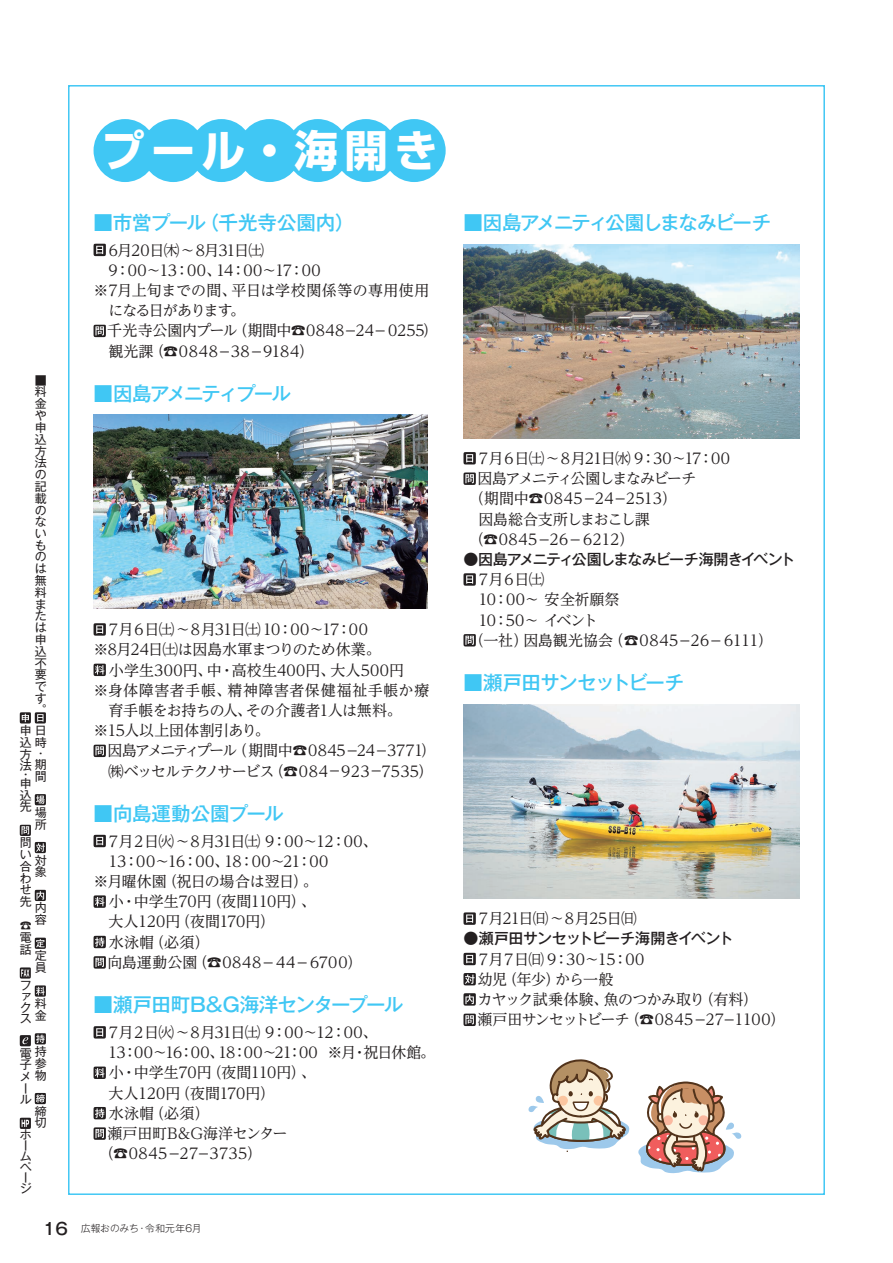
<style>
.page{position:relative;width:893px;height:1263px;background:#fff}
.page>*{position:absolute;margin:0;border:0;box-sizing:border-box;transform-origin:0 0}
.t1{font:43.5px "Shin Go Pro Bold 90 pv RKSJ H";letter-spacing:.15em;color:#fff}
.t2{font:500 19.5px "Gothic MB101 Pro";letter-spacing:-.06em;color:#40c7f4}
.t3{font:500 19.5px "Gothic MB101 Pro";letter-spacing:-.085em;color:#40c7f4}
.t4{font:500 19.5px "Gothic MB101 Pro";letter-spacing:-.01em;color:#40c7f4}
.t5{font:500 19.5px "Gothic MB101 Pro";letter-spacing:-.1em;color:#40c7f4}
.t6{font:500 19.5px "Gothic MB101 Pro";letter-spacing:-.015em;color:#40c7f4}
.t7{font:15px "UD Reimin Pro";letter-spacing:-.005em;color:#231f20}
.t8{font:15px/20.2px "UD Reimin Pro";letter-spacing:-.03em;color:#231f20}
.t9{font:15px "UD Reimin Pro";letter-spacing:.025em;color:#231f20}
.t10{font:15px "UD Reimin Pro";letter-spacing:.035em;color:#231f20}
.t11{font:15px "UD Reimin Pro";letter-spacing:.015em;color:#231f20}
.t12{font:15px "UD Reimin Pro";letter-spacing:.03em;color:#231f20}
.t13{font:15px "UD Reimin Pro";letter-spacing:-.06em;color:#231f20}
.t14{font:15px "UD Reimin Pro";letter-spacing:-.045em;color:#231f20}
.t15{font:500 15px "Gothic MB101 Pro";letter-spacing:-.09em;color:#231f20}
.t16{font:15px "UD Reimin Pro";letter-spacing:-.04em;color:#231f20}
.t17{font:15px "UD Reimin Pro";letter-spacing:-.025em;color:#231f20}
.t18{font:500 15px "Gothic MB101 Pro";letter-spacing:-.045em;color:#231f20}
.t19{font:15px "UD Reimin Pro";letter-spacing:.04em;color:#231f20}
.t20{font:15px "UD Reimin Pro";letter-spacing:-.085em;color:#231f20}
.t21{font:15px "UD Reimin Pro";letter-spacing:-.05em;color:#231f20}
.t22{font:15px "UD Reimin Pro";letter-spacing:-.09em;color:#231f20}
.t23{font:12px/11.7px "Gothic MB101 Pro";color:#231f20}
.t24{font:300 9.75px "Gothic MB101 Pro";letter-spacing:.01em;color:#231f20}
.s1{font-weight:500;font-size:16.5px}
</style>
<div class="page">
<img style="left:463px;top:705px;width:336px;height:193px">
<img style="left:463px;top:245px;width:336px;height:193px">
<img style="left:94px;top:415px;width:333px;height:193px">
<svg style="left:528px;top:1059px;width:213px;height:114px"></svg>
<div style="left:383px;top:119px;width:63px;height:63px;background:#40c7f4;border-radius:50%"></div>
<div style="left:334px;top:119px;width:63px;height:63px;background:#40c7f4;border-radius:50%"></div>
<div style="left:286px;top:119px;width:63px;height:63px;background:#40c7f4;border-radius:50%"></div>
<div style="left:190px;top:119px;width:63px;height:63px;background:#40c7f4;border-radius:50%"></div>
<div style="left:142px;top:119px;width:63px;height:63px;background:#40c7f4;border-radius:50%"></div>
<div style="left:94px;top:119px;width:63px;height:63px;background:#40c7f4;border-radius:50%"></div>
<div style="left:238px;top:119px;width:63px;height:63px;background:#40c7f4;border-radius:50%"></div>
<svg style="left:94px;top:244px;width:12px;height:12px"></svg>
<svg style="left:94px;top:325px;width:12px;height:12px"></svg>
<svg style="left:94px;top:623px;width:12px;height:13px"></svg>
<svg style="left:94px;top:664px;width:12px;height:12px"></svg>
<svg style="left:94px;top:745px;width:12px;height:12px"></svg>
<svg style="left:94px;top:835px;width:12px;height:12px"></svg>
<svg style="left:94px;top:895px;width:12px;height:13px"></svg>
<svg style="left:94px;top:936px;width:12px;height:12px"></svg>
<svg style="left:94px;top:956px;width:12px;height:13px"></svg>
<svg style="left:94px;top:1026px;width:12px;height:12px"></svg>
<svg style="left:94px;top:1066px;width:12px;height:13px"></svg>
<svg style="left:94px;top:1107px;width:12px;height:12px"></svg>
<svg style="left:94px;top:1127px;width:12px;height:13px"></svg>
<svg style="left:463px;top:452px;width:13px;height:12px"></svg>
<svg style="left:463px;top:472px;width:13px;height:13px"></svg>
<svg style="left:463px;top:573px;width:13px;height:13px"></svg>
<svg style="left:463px;top:634px;width:13px;height:12px"></svg>
<svg style="left:463px;top:912px;width:13px;height:13px"></svg>
<svg style="left:463px;top:953px;width:13px;height:12px"></svg>
<svg style="left:463px;top:973px;width:13px;height:12px"></svg>
<svg style="left:463px;top:993px;width:13px;height:12px"></svg>
<svg style="left:463px;top:1014px;width:13px;height:12px"></svg>
<svg style="left:35px;top:794px;width:11px;height:11px"></svg>
<svg style="left:35px;top:842px;width:11px;height:11px"></svg>
<svg style="left:35px;top:890px;width:11px;height:11px"></svg>
<svg style="left:35px;top:938px;width:11px;height:11px"></svg>
<svg style="left:35px;top:985px;width:11px;height:12px"></svg>
<svg style="left:35px;top:1093px;width:11px;height:11px"></svg>
<svg style="left:20px;top:712px;width:26px;height:11px"></svg>
<svg style="left:20px;top:825px;width:11px;height:11px"></svg>
<svg style="left:20px;top:967px;width:11px;height:11px"></svg>
<svg style="left:20px;top:1033px;width:26px;height:13px"></svg>
<svg style="left:20px;top:1118px;width:11px;height:11px"></svg>
<p class="t23" style="left:35px;top:373px;width:13px;text-align:justify">■料金や申込方法の記載のないものは無料または申込不要です。</p>
<p class="t23" style="left:20px;top:723px;width:27px">申日</p>
<p class="t23" style="left:20px;top:734px;width:28px">込時</p>
<p class="t23" style="left:20px;top:746px;width:23px">方・</p>
<p class="t23" style="left:35px;top:757px;width:13px">期</p>
<p class="t23" style="left:35px;top:769px;width:12px">間</p>
<p class="t23" style="left:35px;top:804px;width:13px">場所</p>
<p class="t23" style="left:35px;top:852px;width:13px">対象</p>
<p class="t23" style="left:35px;top:900px;width:13px">内容</p>
<p class="t23" style="left:35px;top:948px;width:13px">定員</p>
<p class="t23" style="left:35px;top:996px;width:13px">料金</p>
<p class="t23" style="left:35px;top:1044px;width:13px;text-align:justify">持参物</p>
<p class="t23" style="left:35px;top:1103px;width:13px">締切</p>
<p class="t23" style="left:20px;top:760px;width:13px;line-height:8.7px">法・申</p>
<p class="t23" style="left:20px;top:787px;width:13px">込先</p>
<p class="t23" style="left:20px;top:835px;width:13px;text-align:justify">問い合わせ先</p>
<p class="t23" style="left:20px;top:917px;width:13px;line-height:12.1px;text-align:justify">☎電話</p>
<p class="t23" style="left:20px;top:978px;width:13px;line-height:10.9px;text-align:justify">ファクス</p>
<p class="t23" style="left:20px;top:1045px;width:13px">電子メール</p>
<p class="t23" style="left:20px;top:1128px;width:13px;line-height:10.8px">ホームページ</p>
<h1 class="t1" style="left:101px;top:116px;width:338px">プール・海開き</h1>
<h2 class="t4" style="left:94px;top:206px;width:262px">■市営プール（千光寺公園内）</h2>
<p class="t13" style="left:109px;top:238px;width:156px">6月20日㈭〜8月31日㈯</p>
<p class="t10" style="left:108px;top:258px;width:214px">9：00〜13：00、14：00〜17：00</p>
<p class="t11" style="left:94px;top:278px;width:337px">※7月上旬までの間、平日は学校関係等の専用使用</p>
<p class="t22" style="left:108px;top:298px;width:138px">になる日があります。</p>
<p class="t7" style="left:107px;top:318px;width:332px">千光寺公園内プール（期間中☎0848-24-0255）</p>
<p class="t19" style="left:108px;top:339px;width:207px">観光課（☎0848-38-9184）</p>
<h2 class="t5" style="left:94px;top:377px;width:199px">■因島アメニティプール</h2>
<p class="t12" style="left:109px;top:617px;width:260px">7月6日㈯〜8月31日㈯ 10：00〜17：00</p>
<p class="t16" style="left:94px;top:637px;width:289px">※8月24日㈯は因島水軍まつりのため休業。</p>
<p class="t11" style="left:109px;top:658px;width:297px">小学生300円、中・高校生400円、大人500円</p>
<p class="t12" style="left:94px;top:678px;width:337px">※身体障害者手帳、精神障害者保健福祉手帳か療</p>
<p class="t17" style="left:108px;top:698px;width:295px">育手帳をお持ちの人、その介護者1人は無料。</p>
<p class="t7" style="left:94px;top:718px;width:178px">※15人以上団体割引あり。</p>
<p class="t8" style="left:107px;top:740px;width:330px">因島アメニティプール（期間中☎0845-24-3771）</p>
<p class="t14" style="left:108px;top:759px;width:326px">㈱ベッセルテクノサービス（☎084-923-7535）</p>
<h2 class="t6" style="left:94px;top:797px;width:192px">■向島運動公園プール</h2>
<p class="t10" style="left:109px;top:829px;width:270px">7月2日㈫〜8月31日㈯ 9：00〜12：00、</p>
<p class="t7" style="left:108px;top:849px;width:222px">13：00〜16：00、18：00〜21：00</p>
<p class="t7" style="left:94px;top:869px;width:226px">※月曜休園（祝日の場合は翌日）。</p>
<p class="t7" style="left:109px;top:889px;width:209px">小・中学生70円（夜間110円）、</p>
<p class="t7" style="left:108px;top:909px;width:168px">大人120円（夜間170円）</p>
<p class="t7" style="left:109px;top:930px;width:102px">水泳帽（必須）</p>
<p class="t11" style="left:107px;top:950px;width:256px">向島運動公園（☎0848-44-6700）</p>
<h2 class="t2" style="left:94px;top:989px;width:311px">■瀬戸田町B&amp;G海洋センタープール</h2>
<p class="t10" style="left:109px;top:1020px;width:270px">7月2日㈫〜8月31日㈯ 9：00〜12：00、</p>
<p class="t13" style="left:108px;top:1040px;width:328px">13：00〜16：00、18：00〜21：00 ※月・祝日休館。</p>
<p class="t7" style="left:109px;top:1060px;width:209px">小・中学生70円（夜間110円）、</p>
<p class="t7" style="left:108px;top:1081px;width:168px">大人120円（夜間170円）</p>
<p class="t7" style="left:109px;top:1101px;width:102px">水泳帽（必須）</p>
<p class="t7" style="left:107px;top:1121px;width:182px">瀬戸田町B&amp;G海洋センター</p>
<p class="t9" style="left:99px;top:1141px;width:164px">（☎0845-27-3735）</p>
<p class="t24" style="left:43px;top:1220px;width:160px"><span class="s1">16</span> 広報おのみち・令和元年6月</p>
<h2 class="t3" style="left:463px;top:206px;width:309px">■因島アメニティ公園しまなみビーチ</h2>
<p class="t9" style="left:479px;top:446px;width:253px">7月6日㈯〜8月21日㈬ 9：30〜17：00</p>
<p class="t20" style="left:477px;top:466px;width:221px">因島アメニティ公園しまなみビーチ</p>
<p class="t9" style="left:469px;top:486px;width:209px">（期間中☎0845-24-2513）</p>
<p class="t8" style="left:478px;top:508px;width:173px">因島総合支所しまおこし課</p>
<p class="t9" style="left:469px;top:527px;width:166px">（☎0845-26-6212）</p>
<p class="t15" style="left:463px;top:547px;width:333px">●因島アメニティ公園しまなみビーチ海開きイベント</p>
<p class="t7" style="left:479px;top:567px;width:67px">7月6日㈯</p>
<p class="t7" style="left:478px;top:587px;width:143px">10：00〜安全祈願祭</p>
<p class="t7" style="left:478px;top:608px;width:121px">10：50〜イベント</p>
<p class="t7" style="left:469px;top:628px;width:305px">（一社）因島観光協会（☎0845-26-6111）</p>
<h2 class="t2" style="left:463px;top:666px;width:222px">■瀬戸田サンセットビーチ</h2>
<p class="t21" style="left:479px;top:906px;width:159px">7月21日㈰〜8月25日㈰</p>
<p class="t18" style="left:463px;top:926px;width:271px">●瀬戸田サンセットビーチ海開きイベント</p>
<p class="t8" style="left:477px;top:948px;width:309px">7月7日㈰ 9：30〜15：00<br>幼児（年少）から一般<br>カヤック試乗体験、魚のつかみ取り（有料）<br>瀬戸田サンセットビーチ（☎0845-27-1100）</p>
</div>
